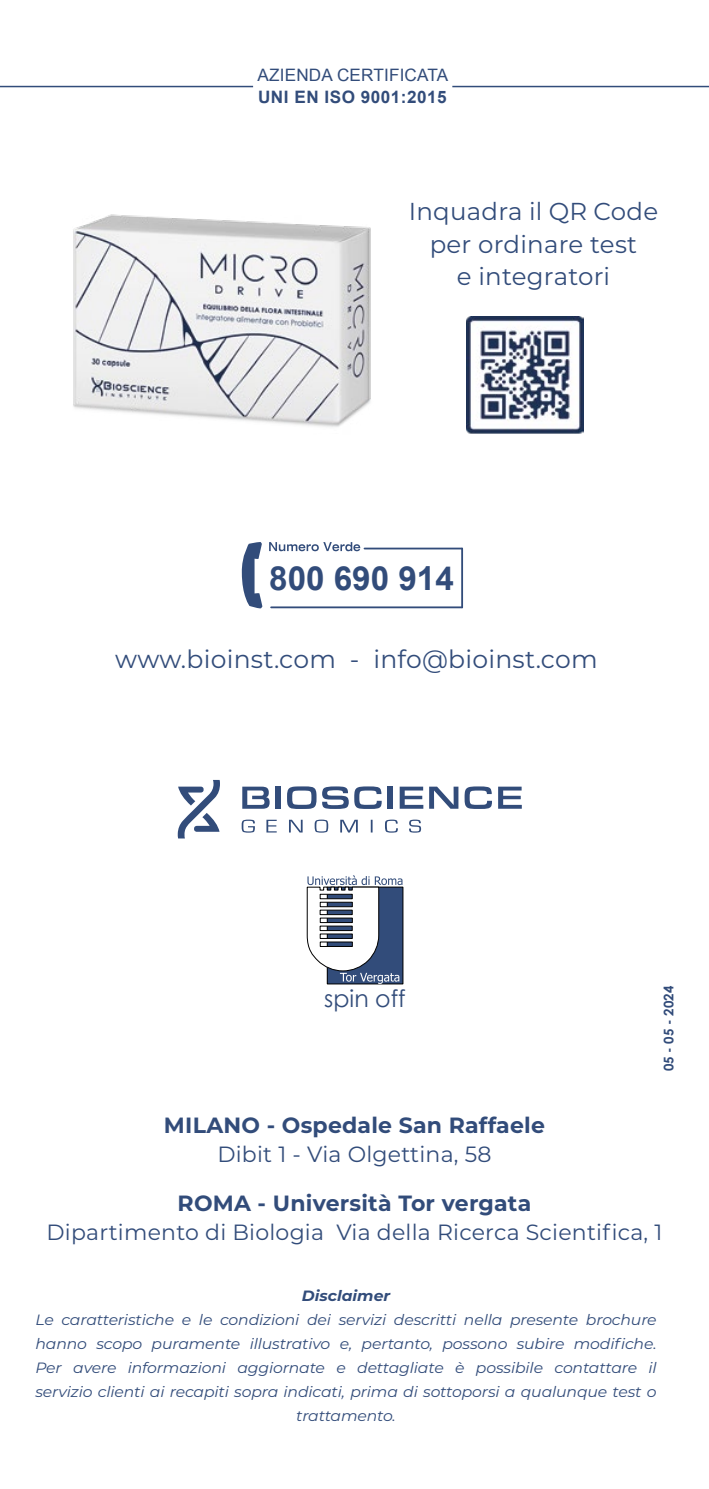
<style>
.page{position:relative;width:709px;height:1489px;background:#fff}
.page>*{position:absolute;margin:0;border:0;box-sizing:border-box;transform-origin:0 0}
.t1{font:700 33.25px "Arial";color:#324c7a}
.t2{font:25px "Montserrat";letter-spacing:.01em;color:#324c7a}
.t3{font:24.5px/32.5px "Montserrat";letter-spacing:.01em;color:#324c7a;text-align:center}
.t4{font:23.75px "Century Gothic";color:#324c7a}
.t5{font:22px "Montserrat";letter-spacing:.01em;color:#324c7a}
.t6{font:700 22px "Montserrat";letter-spacing:.01em;color:#324c7a}
.t7{font:17px "Arial";letter-spacing:.01em;color:#324c7a}
.t8{font:700 17px "Arial";letter-spacing:.03em;color:#324c7a}
.t9{font:italic 15px/23.8px "Montserrat";letter-spacing:-.01em;color:#324c7a;text-align:center;scale:1.05 1}
.t10{font:italic 700 15px "Montserrat";color:#324c7a;scale:1.05 1}
.t11{font:700 13.25px "Century Gothic";color:#324c7a}
</style>
<div class="page">
<hr style="left:0;top:86px;width:253px;height:1px;background:#324c7a">
<hr style="left:452px;top:86px;width:257px;height:1px;background:#324c7a">
<img style="left:466px;top:316px;width:117px;height:117px">
<img style="left:73px;top:214px;width:298px;height:213px">
<svg style="left:498px;top:786px;width:24px;height:22px"></svg>
<svg style="left:464px;top:786px;width:28px;height:23px"></svg>
<svg style="left:429px;top:786px;width:29px;height:22px"></svg>
<svg style="left:399px;top:786px;width:24px;height:22px"></svg>
<div style="left:388px;top:786px;width:5px;height:22px;background:#324c7a"></div>
<svg style="left:322px;top:786px;width:60px;height:23px"></svg>
<svg style="left:287px;top:786px;width:29px;height:23px"></svg>
<div style="left:276px;top:786px;width:5px;height:22px;background:#324c7a"></div>
<svg style="left:242px;top:786px;width:28px;height:22px"></svg>
<svg style="left:178px;top:780px;width:42px;height:58px"></svg>
<svg style="left:242px;top:819px;width:179px;height:13px"></svg>
<div style="left:327px;top:887px;width:76px;height:97px;border:1px solid #000"></div>
<svg style="left:307px;top:875px;width:95px;height:108px"></svg>
<hr style="left:271px;top:606px;width:191px;height:2px;background:#324c7a">
<svg style="left:241px;top:542px;width:21px;height:67px"></svg>
<hr style="left:364px;top:547px;width:98px;height:2px;background:#324c7a">
<hr style="left:461px;top:548px;width:2px;height:59px;background:#324c7a">
<svg style="left:269px;top:542px;width:91px;height:9px"></svg>
<p class="t7" style="left:258px;top:64px;width:192px">AZIENDA CERTIFICATA</p>
<p class="t8" style="left:258px;top:86px;width:190px">UNI EN ISO 9001:2015</p>
<h3 class="t3" style="left:409px;top:194px;width:251px">Inquadra il QR Code per ordinare test<br>e integratori</h3>
<h1 class="t1" style="left:269px;top:556px;width:186px">800 690 914</h1>
<h2 class="t2" style="left:115px;top:642px;width:484px">www.bioinst.com - info@bioinst.com</h2>
<h3 class="t4" style="left:324px;top:982px;width:83px">spin off</h3>
<h3 class="t6" style="left:164px;top:1109px;width:382px">MILANO - Ospedale San Raffaele</h3>
<h3 class="t5" style="left:217px;top:1139px;width:276px">Dibit 1 - Via Olgettina, 58</h3>
<p class="t11" style="left:658px;top:1071px;width:87px;rotate:-90deg">05 - 05 - 2024</p>
<h3 class="t6" style="left:178px;top:1187px;width:355px">ROMA - Università Tor vergata</h3>
<h3 class="t5" style="left:47px;top:1216px;width:617px">Dipartimento di Biologia Via della Ricerca Scientifica, 1</h3>
<p class="t10" style="left:302px;top:1284px;width:86px">Disclaimer</p>
<p class="t9" style="left:35px;top:1307px;width:593px">Le caratteristiche e le condizioni dei servizi descritti nella presente brochure hanno scopo puramente illustrativo e, pertanto, possono subire modifiche.<br>Per avere informazioni aggiornate e dettagliate è possibile contattare il servizio clienti ai recapiti sopra indicati, prima di sottoporsi a qualunque test o trattamento.</p>
</div>
